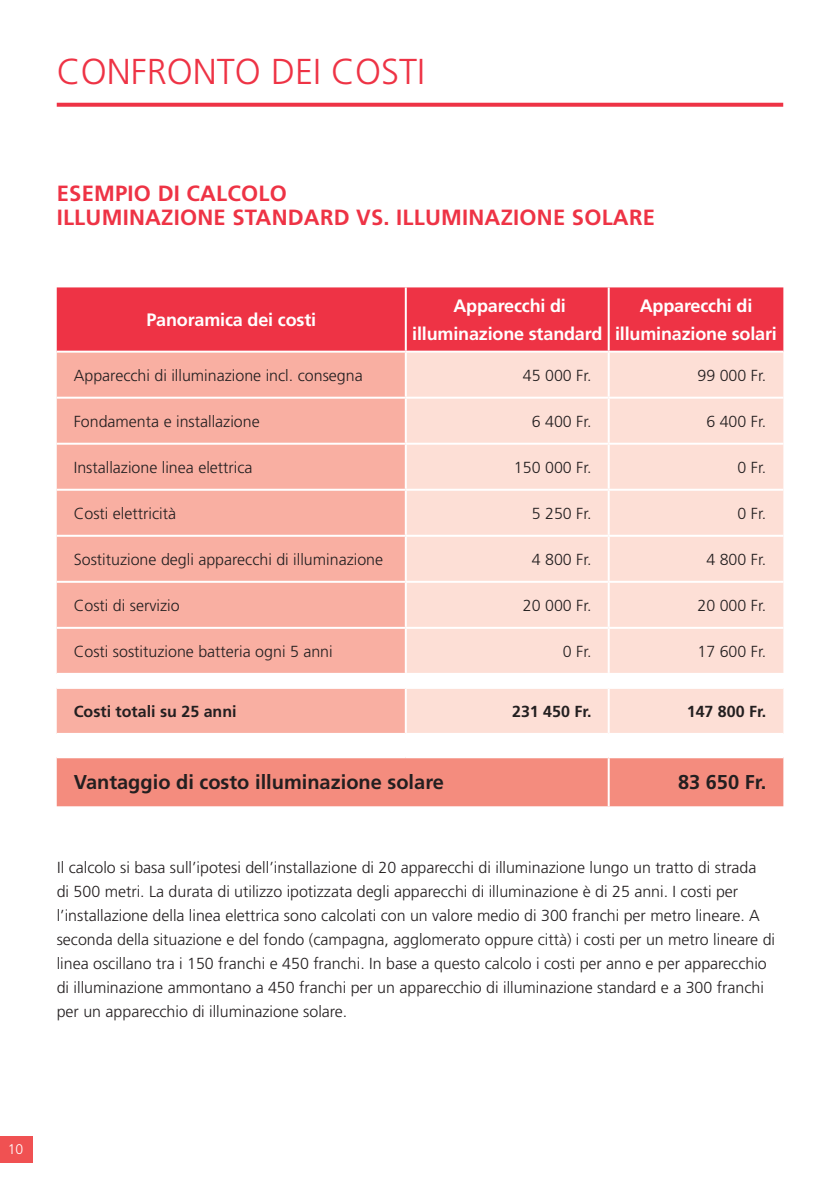
<style>
.page{position:relative;width:840px;height:1191px;background:#fff}
.page>*{position:absolute;margin:0;border:0;box-sizing:border-box;transform-origin:0 0}
.t1{font:300 36px "Frutiger LT Std";color:#ee3345}
.t2{font:700 22px/24px "Frutiger LT Std";letter-spacing:.01em;color:#ee3345}
.t3{font:700 20px "Frutiger LT Std";color:#231f20}
.t4{font:700 18px/28px "Frutiger LT Std";letter-spacing:-.01em;color:#fff;text-align:center}
.t5{font:300 16px/24px "Frutiger LT Std";color:#231f20}
.t6{font:700 16px "Frutiger LT Std";color:#231f20}
.t7{font:300 14px "Frutiger LT Std";color:#fff}
</style>
<div class="page">
<div style="left:0;top:1136px;width:32px;height:26px;background:#f05152"></div>
<svg style="left:57px;top:103px;width:725px;height:4px;background:#ef4051"></svg>
<div style="left:57px;top:287px;width:725px;height:64px;background:#ee3345"></div>
<div style="left:57px;top:353px;width:347px;height:380px;background:#f9afa2"></div>
<div style="left:406px;top:353px;width:376px;height:380px;background:#fddfd6"></div>
<div style="left:57px;top:674px;width:725px;height:14px;background:#fff"></div>
<div style="left:57px;top:758px;width:725px;height:48px;background:#f48c7e"></div>
<hr style="left:404px;top:287px;width:2px;height:64px;background:#fff">
<hr style="left:607px;top:287px;width:2px;height:64px;background:#fff">
<hr style="left:607px;top:353px;width:2px;height:44px;background:#fff">
<hr style="left:57px;top:397px;width:348px;height:2px;background:#fff">
<hr style="left:405px;top:397px;width:203px;height:2px;background:#fff">
<hr style="left:608px;top:397px;width:174px;height:2px;background:#fff">
<hr style="left:607px;top:399px;width:2px;height:44px;background:#fff">
<hr style="left:57px;top:443px;width:348px;height:2px;background:#fff">
<hr style="left:405px;top:443px;width:203px;height:2px;background:#fff">
<hr style="left:608px;top:443px;width:174px;height:2px;background:#fff">
<hr style="left:607px;top:445px;width:2px;height:44px;background:#fff">
<hr style="left:57px;top:489px;width:348px;height:2px;background:#fff">
<hr style="left:405px;top:489px;width:203px;height:2px;background:#fff">
<hr style="left:608px;top:489px;width:174px;height:2px;background:#fff">
<hr style="left:607px;top:491px;width:2px;height:44px;background:#fff">
<hr style="left:57px;top:535px;width:348px;height:2px;background:#fff">
<hr style="left:405px;top:535px;width:203px;height:2px;background:#fff">
<hr style="left:608px;top:535px;width:174px;height:2px;background:#fff">
<hr style="left:607px;top:537px;width:2px;height:44px;background:#fff">
<hr style="left:57px;top:581px;width:348px;height:2px;background:#fff">
<hr style="left:405px;top:581px;width:203px;height:2px;background:#fff">
<hr style="left:608px;top:581px;width:174px;height:2px;background:#fff">
<hr style="left:607px;top:583px;width:2px;height:44px;background:#fff">
<hr style="left:57px;top:627px;width:348px;height:2px;background:#fff">
<hr style="left:405px;top:627px;width:203px;height:2px;background:#fff">
<hr style="left:608px;top:627px;width:174px;height:2px;background:#fff">
<hr style="left:607px;top:629px;width:2px;height:44px;background:#fff">
<hr style="left:57px;top:673px;width:348px;height:2px;background:#fff">
<hr style="left:405px;top:673px;width:203px;height:2px;background:#fff">
<hr style="left:608px;top:673px;width:174px;height:2px;background:#fff">
<hr style="left:57px;top:687px;width:348px;height:2px;background:#fff">
<hr style="left:405px;top:687px;width:203px;height:2px;background:#fff">
<hr style="left:608px;top:687px;width:174px;height:2px;background:#fff">
<hr style="left:607px;top:689px;width:2px;height:44px;background:#fff">
<hr style="left:607px;top:758px;width:2px;height:48px;background:#fff">
<h1 class="t1" style="left:57px;top:51px;width:370px">CONFRONTO DEI COSTI</h1>
<h2 class="t2" style="left:57px;top:181px;width:599px">ESEMPIO DI CALCOLO<br>ILLUMINAZIONE STANDARD VS. ILLUMINAZIONE SOLARE</h2>
<p class="t4" style="left:146px;top:306px;width:171px">Panoramica dei costi</p>
<p class="t4" style="left:412px;top:292px;width:191px">Apparecchi di illuminazione standard</p>
<p class="t4" style="left:614px;top:292px;width:163px">Apparecchi di illuminazione solari</p>
<p class="t5" style="left:74px;top:363px;width:290px">Apparecchi di illuminazione incl. consegna</p>
<p class="t5" style="left:522px;top:363px;width:70px">45 000 Fr.</p>
<p class="t5" style="left:697px;top:363px;width:70px">99 000 Fr.</p>
<p class="t5" style="left:74px;top:409px;width:187px">Fondamenta e installazione</p>
<p class="t5" style="left:531px;top:409px;width:61px">6 400 Fr.</p>
<p class="t5" style="left:706px;top:409px;width:61px">6 400 Fr.</p>
<p class="t5" style="left:74px;top:455px;width:180px">Installazione linea elettrica</p>
<p class="t5" style="left:513px;top:455px;width:79px">150 000 Fr.</p>
<p class="t5" style="left:737px;top:455px;width:30px">0 Fr.</p>
<p class="t5" style="left:74px;top:501px;width:104px">Costi elettricità</p>
<p class="t5" style="left:531px;top:501px;width:61px">5 250 Fr.</p>
<p class="t5" style="left:737px;top:501px;width:30px">0 Fr.</p>
<p class="t5" style="left:74px;top:547px;width:311px">Sostituzione degli apparecchi di illuminazione</p>
<p class="t5" style="left:531px;top:547px;width:61px">4 800 Fr.</p>
<p class="t5" style="left:706px;top:547px;width:61px">4 800 Fr.</p>
<p class="t5" style="left:74px;top:593px;width:107px">Costi di servizio</p>
<p class="t5" style="left:522px;top:593px;width:70px">20 000 Fr.</p>
<p class="t5" style="left:697px;top:593px;width:70px">20 000 Fr.</p>
<p class="t5" style="left:74px;top:639px;width:260px">Costi sostituzione batteria ogni 5 anni</p>
<p class="t5" style="left:562px;top:639px;width:30px">0 Fr.</p>
<p class="t5" style="left:697px;top:639px;width:70px">17 600 Fr.</p>
<p class="t6" style="left:74px;top:702px;width:164px">Costi totali su 25 anni</p>
<p class="t6" style="left:512px;top:702px;width:81px">231 450 Fr.</p>
<p class="t6" style="left:686px;top:702px;width:81px">147 800 Fr.</p>
<p class="t3" style="left:74px;top:770px;width:371px">Vantaggio di costo illuminazione solare</p>
<p class="t3" style="left:677px;top:770px;width:90px">83 650 Fr.</p>
<p class="t5" style="left:57px;top:855px;width:719px">Il calcolo si basa sull’ipotesi dell’installazione di 20 apparecchi di illuminazione lungo un tratto di strada<br>di 500 metri. La durata di utilizzo ipotizzata degli apparecchi di illuminazione è di 25 anni. I costi per l’installazione della linea elettrica sono calcolati con un valore medio di 300 franchi per metro lineare. A seconda della situazione e del fondo (campagna, agglomerato oppure città) i costi per un metro lineare di linea oscillano tra i 150 franchi e 450 franchi. In base a questo calcolo i costi per anno e per apparecchio di illuminazione ammontano a 450 franchi per un apparecchio di illuminazione standard e a 300 franchi per un apparecchio di illuminazione solare.</p>
<p class="t7" style="left:8px;top:1141px;width:17px">10</p>
</div>
